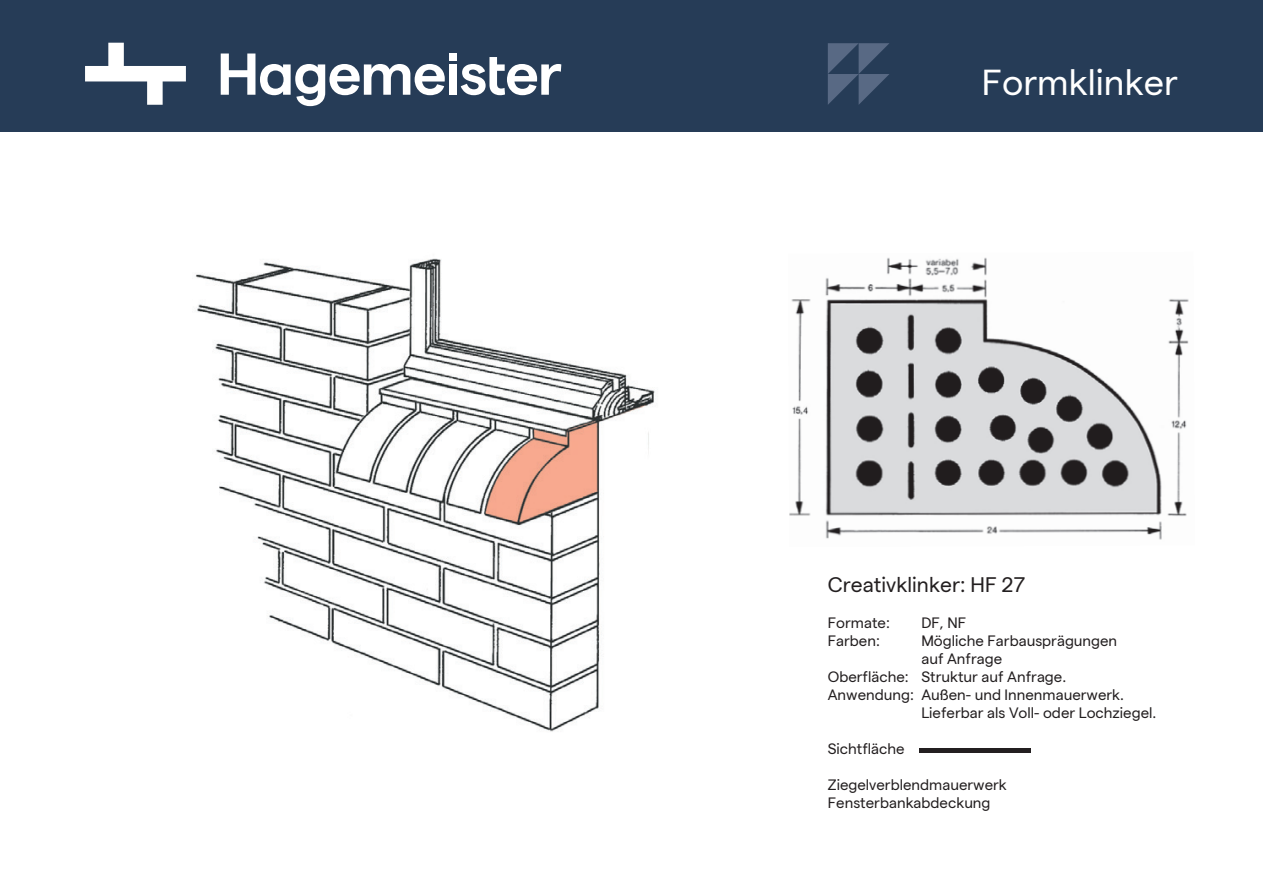
<style>
.page{position:relative;width:1263px;height:893px;background:#fff}
.page>*{position:absolute;margin:0;border:0;box-sizing:border-box;transform-origin:0 0}
.t1{font:36px "Matter";color:#fff}
.t2{font:21px "Matter";color:#231f20}
.t3{font:15px/18px "Matter";color:#231f20}
</style>
<div class="page">
<div style="left:0;top:0;width:1263px;height:132px;background:#263c57"></div>
<div style="left:449px;top:54px;width:8px;height:7px;background:#fff"></div>
<svg style="left:221px;top:54px;width:224px;height:52px"></svg>
<svg style="left:461px;top:57px;width:100px;height:38px"></svg>
<div style="left:449px;top:64px;width:8px;height:31px;background:#fff"></div>
<svg style="left:85px;top:43px;width:101px;height:62px"></svg>
<svg style="left:828px;top:43px;width:61px;height:62px"></svg>
<img style="left:789px;top:257px;width:400px;height:283px">
<img style="left:195px;top:258px;width:460px;height:474px">
<div style="left:919px;top:748px;width:112px;height:5px;background:#231f20"></div>
<h1 class="t1" style="left:982px;top:56px;width:198px">Formklinker</h1>
<h2 class="t2" style="left:828px;top:569px;width:199px">Creativklinker: HF 27</h2>
<p class="t3" style="left:828px;top:612px;width:64px">Formate:</p>
<p class="t3" style="left:921px;top:612px;width:46px">DF, NF</p>
<p class="t3" style="left:828px;top:630px;width:54px">Farben:</p>
<p class="t3" style="left:921px;top:630px;width:197px">Mögliche Farbausprägungen</p>
<p class="t3" style="left:921px;top:648px;width:82px">auf Anfrage</p>
<p class="t3" style="left:828px;top:666px;width:240px">Oberfläche: Struktur auf Anfrage.</p>
<p class="t3" style="left:828px;top:684px;width:298px">Anwendung: Außen- und Innenmauerwerk.</p>
<p class="t3" style="left:921px;top:702px;width:236px">Lieferbar als Voll- oder Lochziegel.</p>
<p class="t3" style="left:828px;top:738px;width:78px">Sichtfläche</p>
<p class="t3" style="left:828px;top:774px;width:181px">Ziegelverblendmauerwerk<br>Fensterbankabdeckung</p>
</div>
